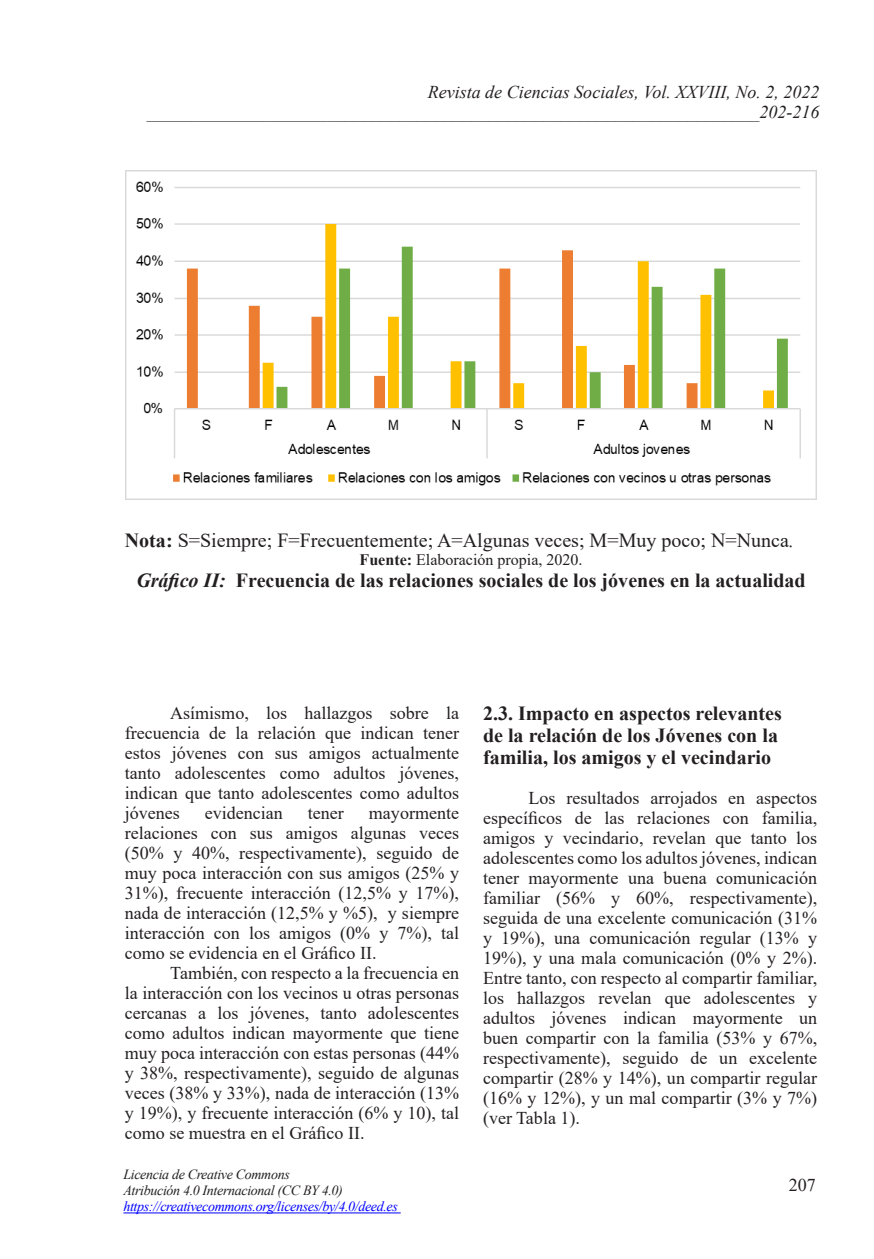
<style>
.page{position:relative;width:874px;height:1259px;background:#fff}
.page>*{position:absolute;margin:0;border:0;box-sizing:border-box;transform-origin:0 0}
.t1{font:700 20px/22px "Times New Roman";color:#231f20}
.t2{font:20px "Times New Roman";color:#231f20}
.t3{font:18px/20px "Times New Roman";color:#231f20;text-align:justify}
.t4{font:italic 18px/20px "Times New Roman";color:#231f20;text-align:right}
.t5{font:16px "Times New Roman";color:#231f20}
.t6{font:italic 14px/16px "Times New Roman";letter-spacing:-.025em;color:#231f20}
.t7{font:italic 14px "Times New Roman";letter-spacing:-.025em;color:#00f}
.s1{font-weight:700}
.s2{font-style:italic}
</style>
<div class="page">
<hr style="left:123px;top:1212px;width:277px;height:1px;background:#00f">
<img style="left:125px;top:170px;width:691px;height:329px">
<p class="t4" style="left:147px;top:81px;width:673px">Revista de Ciencias Sociales, Vol. XXVIII, No. 2, 2022 ____________________________________________________________________202-216</p>
<p class="t2" style="left:125px;top:526px;width:670px"><span class="s1">Nota:</span> S=Siempre; F=Frecuentemente; A=Algunas veces; M=Muy poco; N=Nunca<span class="s2">.</span></p>
<p class="t5" style="left:359px;top:548px;width:224px"><span class="s1">Fuente:</span> Elaboración propia, 2020.</p>
<p class="t1" style="left:136px;top:568px;width:670px"><span class="s2">Gráfico II:</span> Frecuencia de las relaciones sociales de los jóvenes en la actualidad</p>
<p class="t3" style="left:125px;top:702px;width:335px;text-indent:45px">Asímismo, los hallazgos sobre la frecuencia de la relación que indican tener estos jóvenes con sus amigos actualmente tanto adolescentes como adultos jóvenes, indican que tanto adolescentes como adultos jóvenes</p>
<p class="t3" style="left:205px;top:802px;width:79px">evidencian</p>
<p class="t3" style="left:308px;top:802px;width:37px">tener</p>
<p class="t3" style="left:125px;top:802px;width:335px;text-indent:244px">mayormente relaciones con sus amigos algunas veces (50% y 40%, respectivamente), seguido de muy poca interacción con sus amigos (25% y 31%), frecuente interacción (12,5% y 17%), nada de interacción (12,5% y %5), y siempre interacción con los amigos (0% y 7%), tal como se evidencia en el Gráfico II.</p>
<p class="t3" style="left:125px;top:962px;width:335px;text-indent:45px">También, con respecto a la frecuencia en la interacción con los vecinos u otras personas cercanas a los jóvenes, tanto adolescentes como adultos indican mayormente que tiene muy poca interacción con estas personas (44% y 38%, respectivamente), seguido de algunas veces (38% y 33%), nada de interacción (13% y 19%), y frecuente interacción (6% y 10), tal como se muestra en el Gráfico II.</p>
<p class="t6" style="left:123px;top:1166px;width:221px">Licencia de Creative Commons<br>Atribución 4.0 Internacional (CC BY 4.0)</p>
<p class="t7" style="left:123px;top:1197px;width:276px">https://creativecommons.org/licenses/by/4.0/deed.es</p>
<p class="t1" style="left:483px;top:701px;width:300px">2.3. Impacto en aspectos relevantes de la relación de los Jóvenes con la familia, los amigos y el vecindario</p>
<p class="t3" style="left:483px;top:787px;width:335px;text-indent:45px">Los resultados arrojados en aspectos específicos de las relaciones con familia, amigos y vecindario, revelan que tanto los adolescentes como los adultos jóvenes, indican tener mayormente una buena comunicación familiar (56% y 60%, respectivamente), seguida de una excelente comunicación (31% y 19%), una comunicación regular (13% y 19%), y una mala comunicación (0% y 2%).<br>Entre tanto, con respecto al compartir familiar, los hallazgos revelan que adolescentes y adultos jóvenes indican mayormente un buen compartir con la familia (53% y 67%, respectivamente), seguido de un excelente compartir (28% y 14%), un compartir regular (16% y 12%), y un mal compartir (3% y 7%) (ver Tabla 1).</p>
<p class="t3" style="left:788px;top:1174px;width:28px">207</p>
</div>
